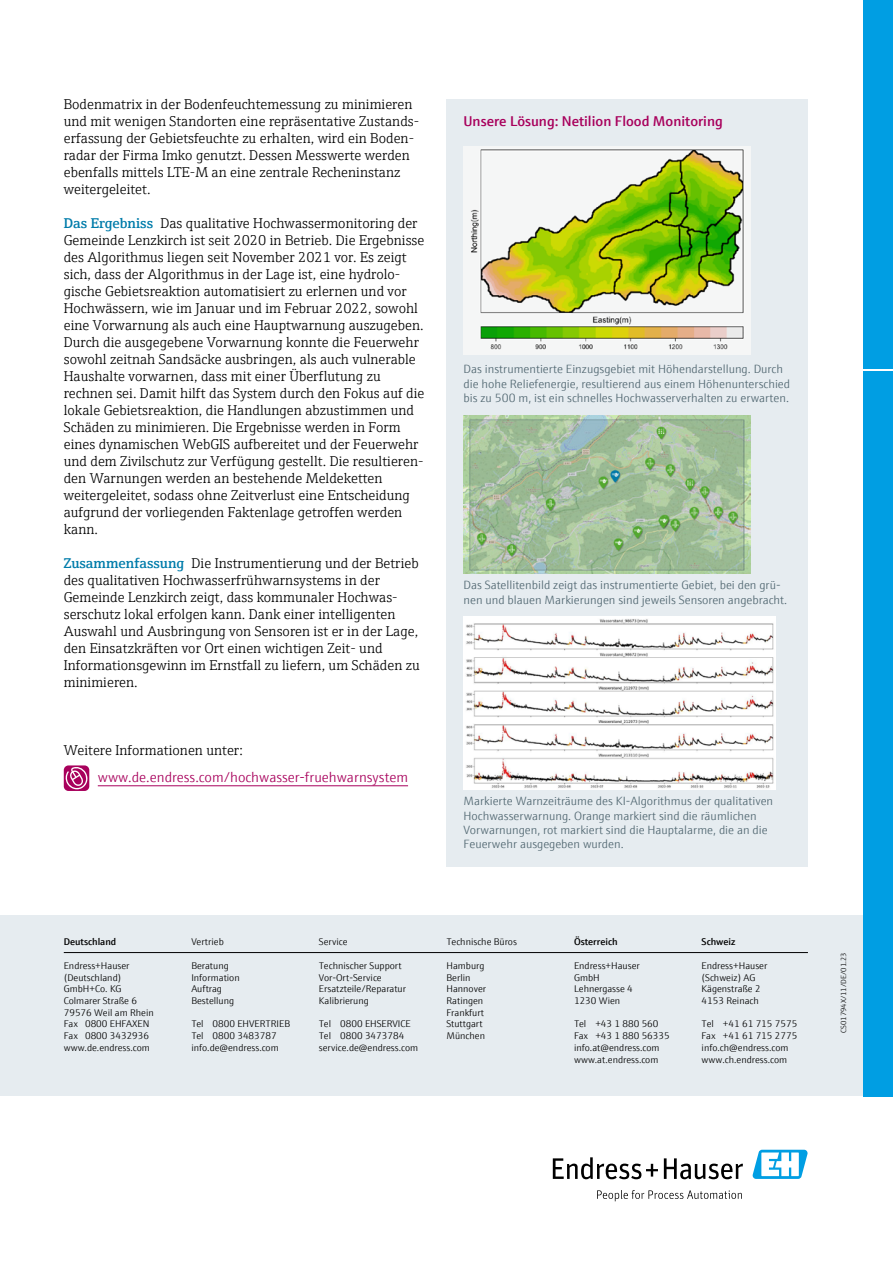
<style>
.page{position:relative;width:893px;height:1263px;background:#fff}
.page>*{position:absolute;margin:0;border:0;box-sizing:border-box;transform-origin:0 0}
.Copy_Accent__Strg_Shift_N__Cyan{font:300 14.25px/17px "E+H Serif";color:#000}
.Copy_Default{font:300 14.25px/17px "E+H Serif";color:#000}
.t1{font:300 14.25px "E+H Sans";color:#a8005c}
.Infobox_Accent__Strg_Shift_N{font:600 14.25px "E+H Sans";color:#a8005c}
.Infobox_Default{font:300 14.25px "E+H Serif";color:#000}
.Infobox_Default-2{font:300 12px/14.4px "E+H Sans";color:#516771}
.t2{font:300 9.75px/11.7px "E+H Sans";color:#000}
.t3{font:600 9.75px "E+H Sans";color:#000}
.Documentation_Code{font:300 7.5px "E+H Sans";color:#000}
.s1{font-weight:600;color:#007caa}
</style>
<div class="page">
<svg style="left:553px;top:1157px;width:105px;height:22px"></svg>
<svg style="left:664px;top:1158px;width:79px;height:21px"></svg>
<svg style="left:597px;top:1190px;width:145px;height:11px"></svg>
<svg style="left:752px;top:1150px;width:56px;height:29px"></svg>
<div style="left:863px;top:0;width:30px;height:369px;background:#009ee3"></div>
<div style="left:863px;top:371px;width:30px;height:725px;background:#009ee3"></div>
<div style="left:0;top:915px;width:863px;height:181px;background:#e6ecf0"></div>
<hr style="left:64px;top:952px;width:744px;height:1px;background:#000">
<hr style="left:98px;top:785px;width:310px;height:1px;background:#a8005c">
<div style="left:446px;top:99px;width:362px;height:768px;background:#e6ecf0"></div>
<img style="left:463px;top:415px;width:287px;height:158px">
<img style="left:463px;top:617px;width:312px;height:172px">
<img style="left:463px;top:147px;width:287px;height:208px">
<svg style="left:64px;top:765px;width:25px;height:26px"></svg>
<p class="Copy_Accent__Strg_Shift_N__Cyan" style="left:64px;top:94px;width:357px">Bodenmatrix in der Bodenfeuchtemessung zu minimieren und mit wenigen Standorten eine repräsentative Zustands&shy;erfassung der Gebietsfeuchte zu erhalten, wird ein Boden&shy;radar der Firma Imko genutzt. Dessen Messwerte werden ebenfalls mittels LTE-M an eine zentrale Recheninstanz weitergeleitet.</p>
<p class="Copy_Accent__Strg_Shift_N__Cyan" style="left:64px;top:213px;width:362px"><span class="s1">Das Ergebniss</span> Das qualitative Hochwassermonitoring der Gemeinde Lenzkirch ist seit 2020 in Betrieb. Die Ergebnisse des Algorithmus liegen seit November 2021 vor. Es zeigt sich, dass der Algorithmus in der Lage ist, eine hydrolo&shy;gische Gebietsreaktion automatisiert zu erlernen und vor Hochwässern, wie im Januar und im Februar 2022, sowohl eine Vorwarnung als auch eine Hauptwarnung auszugeben.<br>Durch die ausgegebene Vorwarnung konnte die Feuerwehr sowohl zeitnah Sandsäcke ausbringen, als auch vulnerable Haushalte vorwarnen, dass mit einer Überflutung zu rechnen sei. Damit hilft das System durch den Fokus auf die lokale Gebietsreaktion, die Handlungen abzustimmen und Schäden zu minimieren. Die Ergebnisse werden in Form eines dynamischen WebGIS aufbereitet und der Feuerwehr und dem Zivilschutz zur Verfügung gestellt. Die resultieren&shy;den Warnungen werden an bestehende Meldeketten weitergeleitet, sodass ohne Zeitverlust eine Entscheidung aufgrund der vorliegenden Faktenlage getroffen werden kann.</p>
<p class="Copy_Default" style="left:64px;top:554px;width:358px"><span class="s1">Zusammenfassung</span> Die Instrumentierung und der Betrieb des qualitativen Hochwasserfrühwarnsystems in der Gemeinde Lenzkirch zeigt, dass kommunaler Hochwas&shy;serschutz lokal erfolgen kann. Dank einer intelligenten Auswahl und Ausbringung von Sensoren ist er in der Lage, den Einsatzkräften vor Ort einen wichtigen Zeit- und Informationsgewinn im Ernstfall zu liefern, um Schäden zu minimieren.</p>
<p class="Infobox_Default" style="left:64px;top:739px;width:180px">Weitere Informationen unter:</p>
<p class="t1" style="left:98px;top:766px;width:312px">www.de.endress.com/hochwasser-fruehwarnsystem</p>
<p class="Infobox_Accent__Strg_Shift_N" style="left:463px;top:110px;width:261px">Unsere Lösung: Netilion Flood Monitoring</p>
<p class="Infobox_Default-2" style="left:463px;top:361px;width:328px">Das instrumentierte Einzugsgebiet mit Höhendarstellung. Durch die hohe Reliefenergie, resultierend aus einem Höhenunterschied bis zu 500 m, ist ein schnelles Hochwasserverhalten zu erwarten.</p>
<p class="Infobox_Default-2" style="left:463px;top:577px;width:325px">Das Satellitenbild zeigt das instrumentierte Gebiet, bei den grü&shy;nen und blauen Markierungen sind jeweils Sensoren angebracht.</p>
<p class="Infobox_Default-2" style="left:463px;top:793px;width:311px">Markierte Warnzeiträume des KI-Algorithmus der qualitativen Hochwasserwarnung. Orange markiert sind die räumlichen Vorwarnungen, rot markiert sind die Hauptalarme, die an die Feuerwehr ausgegeben wurden.</p>
<p class="t3" style="left:64px;top:935px;width:54px">Deutschland</p>
<p class="t2" style="left:64px;top:959px;width:91px">Endress+Hauser (Deutschland)<br>GmbH+Co. KG<br>Colmarer Straße 6<br>79576 Weil am Rhein<br>Fax 0800 EHFAXEN<br>Fax 0800 3432936 www.de.endress.com</p>
<p class="t2" style="left:191px;top:935px;width:34px">Vertrieb</p>
<p class="t2" style="left:191px;top:959px;width:50px">Beratung<br>Information<br>Auftrag<br>Bestellung</p>
<p class="t2" style="left:191px;top:1017px;width:100px">Tel 0800 EHVERTRIEB<br>Tel 0800 3483787 info.de@endress.com</p>
<p class="t2" style="left:319px;top:935px;width:30px">Service</p>
<p class="t2" style="left:319px;top:959px;width:89px">Technischer Support<br>Vor-Ort-Service<br>Ersatzteile/Reparatur<br>Kalibrierung</p>
<p class="t2" style="left:319px;top:1017px;width:101px">Tel 0800 EHSERVICE<br>Tel 0800 3473784 service.de@endress.com</p>
<p class="t2" style="left:446px;top:935px;width:72px">Technische Büros</p>
<p class="t2" style="left:446px;top:959px;width:41px">Hamburg<br>Berlin<br>Hannover<br>Ratingen<br>Frankfurt<br>Stuttgart<br>München</p>
<p class="t3" style="left:574px;top:935px;width:45px">Österreich</p>
<p class="t2" style="left:574px;top:959px;width:67px">Endress+Hauser<br>GmbH<br>Lehnergasse 4<br>1230 Wien</p>
<p class="t2" style="left:574px;top:1017px;width:97px">Tel +43 1 880 560<br>Fax +43 1 880 56335 info.at@endress.com www.at.endress.com</p>
<p class="t3" style="left:702px;top:935px;width:35px">Schweiz</p>
<p class="t2" style="left:702px;top:959px;width:67px">Endress+Hauser (Schweiz) AG<br>Kägenstraße 2<br>4153 Reinach</p>
<p class="t2" style="left:702px;top:1017px;width:97px">Tel +41 61 715 7575<br>Fax +41 61 715 2775 info.ch@endress.com www.ch.endress.com</p>
<p class="Documentation_Code" style="left:838px;top:1032px;width:82px;rotate:-90deg">CS01794X/11/DE/01.23</p>
</div>
